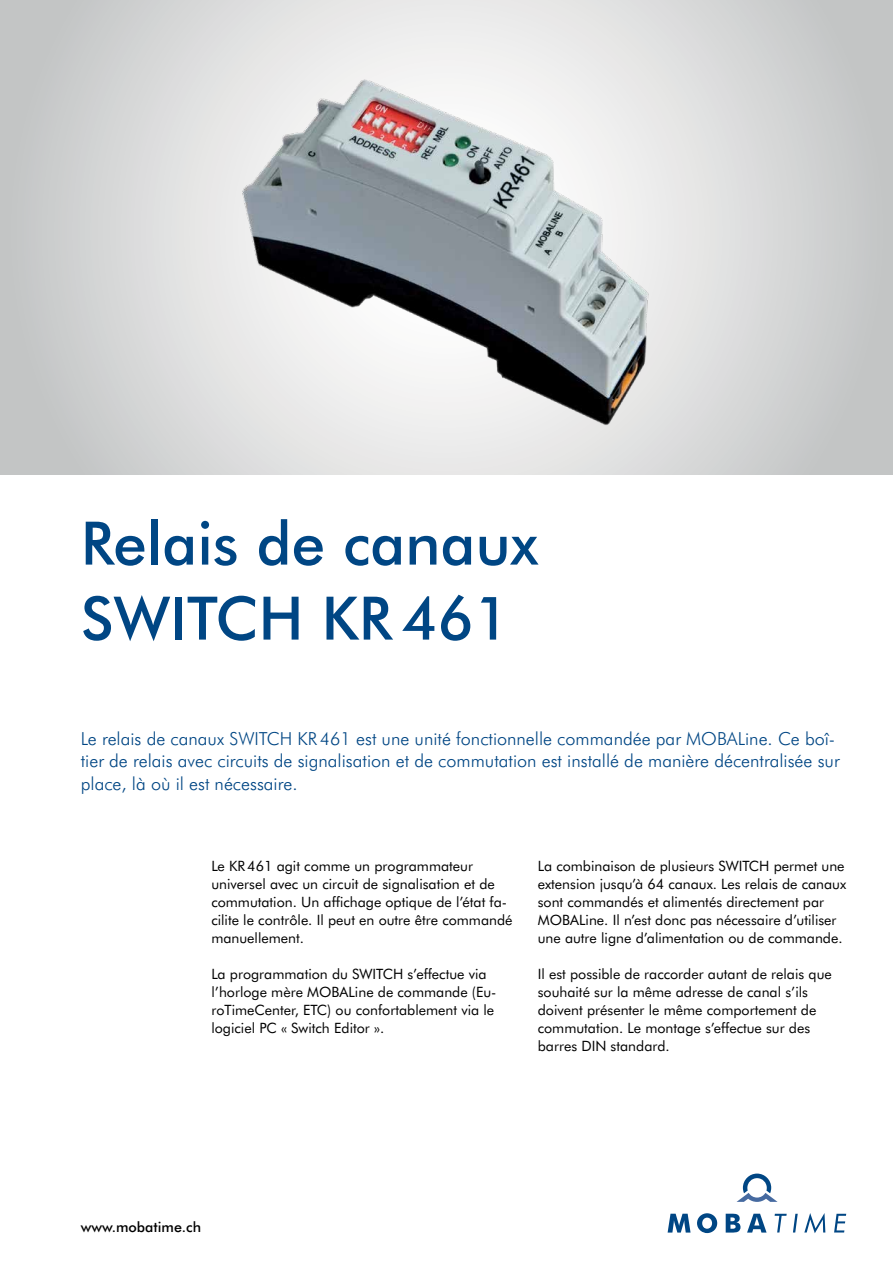
<style>
.page{position:relative;width:893px;height:1263px;background:#fff}
.page>*{position:absolute;margin:0;border:0;box-sizing:border-box;transform-origin:0 0}
.Headline{font:500 60px/75px "Futura BT";color:#004684}
.Einleitung{font:300 18px/22.5px "Futura BT";color:#004684}
.Fliesstext{font:14.25px/18px "Futura BT";color:#000}
.t1{font:500 14.25px "Futura BT";color:#000}
</style>
<div class="page">
<svg style="left:668px;top:1214px;width:22px;height:18px"></svg>
<svg style="left:697px;top:1213px;width:20px;height:20px"></svg>
<svg style="left:726px;top:1214px;width:14px;height:18px"></svg>
<svg style="left:747px;top:1214px;width:20px;height:18px"></svg>
<svg style="left:736px;top:1173px;width:41px;height:29px"></svg>
<svg style="left:775px;top:1214px;width:12px;height:18px"></svg>
<svg style="left:793px;top:1214px;width:5px;height:18px"></svg>
<svg style="left:804px;top:1213px;width:21px;height:20px"></svg>
<svg style="left:834px;top:1214px;width:12px;height:18px"></svg>
<svg style="left:0;top:0;width:893px;height:475px;background:#d7d8d8"></svg>
<img style="left:236px;top:76px;width:421px;height:351px">
<p class="Headline" style="left:81px;top:505px;width:459px">Relais de canaux<br>SWITCH KR461</p>
<p class="Einleitung" style="left:81px;top:727px;width:760px">Le relais de canaux SWITCH KR461 est une unité fonctionnelle commandée par MOBALine. Ce boî&shy;tier de relais avec circuits de signalisation et de commutation est installé de manière décentralisée sur place, là où il est nécessaire.</p>
<p class="Fliesstext" style="left:211px;top:856px;width:303px">Le KR461 agit comme un programmateur universel avec un circuit de signalisation et de commutation. Un affichage optique de l’état fa&shy;cilite le contrôle. Il peut en outre être commandé manuellement.</p>
<p class="Fliesstext" style="left:211px;top:964px;width:287px">La programmation du SWITCH s’effectue via l’horloge mère MOBALine de commande (Eu&shy;roTimeCenter, ETC) ou confortablement via le logiciel PC « Switch Editor ».</p>
<p class="Fliesstext" style="left:538px;top:856px;width:310px">La combinaison de plusieurs SWITCH permet une extension jusqu’à 64 canaux. Les relais de canaux sont commandés et alimentés directement par MOBALine. Il n’est donc pas nécessaire d’utiliser une autre ligne d’alimentation ou de commande.</p>
<p class="Fliesstext" style="left:538px;top:964px;width:295px">Il est possible de raccorder autant de relais que souhaité sur la même adresse de canal s’ils doivent présenter le même comportement de commutation. Le montage s’effectue sur des barres DIN standard.</p>
<p class="t1" style="left:81px;top:1218px;width:122px">www.mobatime.ch</p>
</div>
